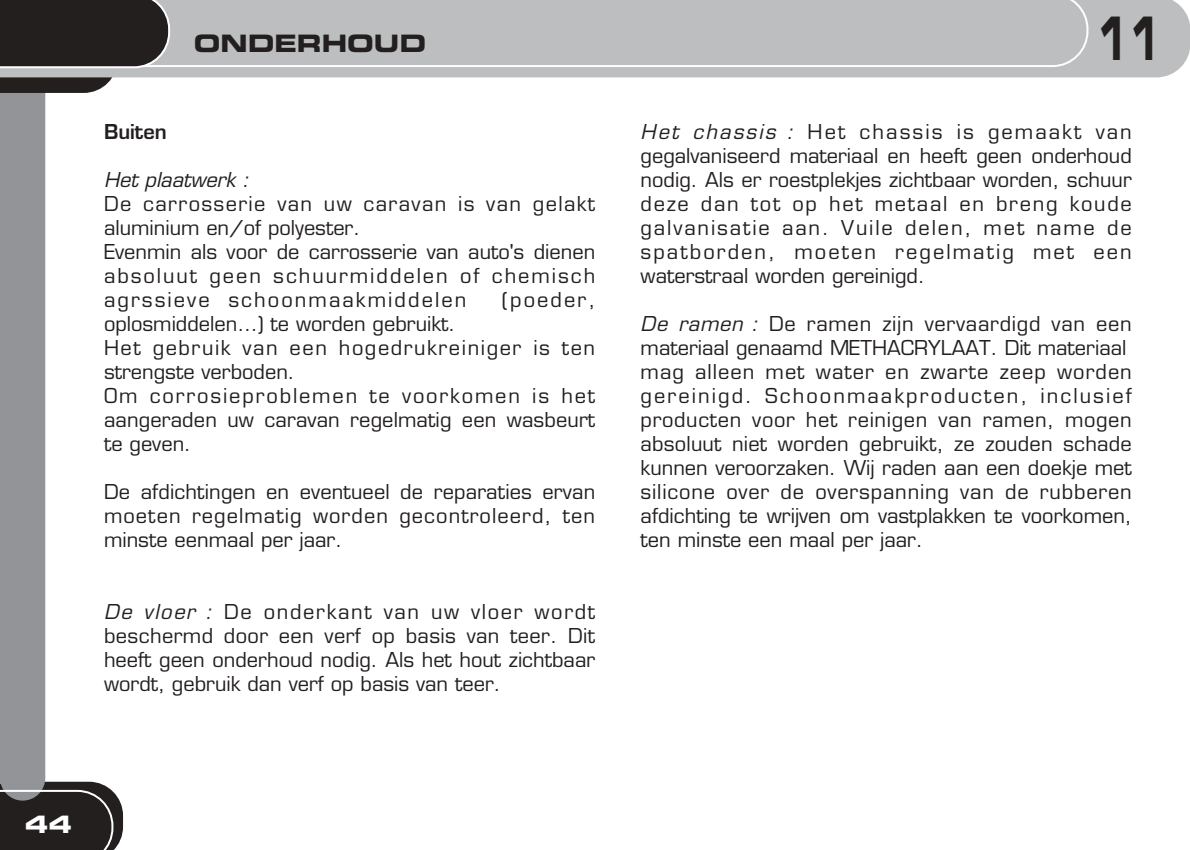
<style>
.page{position:relative;width:1190px;height:850px;background:#fff}
.page>*{position:absolute;margin:0;border:0;box-sizing:border-box;transform-origin:0 0}
.t1{font:60px "Eurostile Bold Extended Two";color:#231f1f;scale:.55 1}
.t2{font:24px "Eurostile Bold Extended Two";color:#231f1f}
.t3{font:24px "Eurostile Bold Extended Two";color:#fff}
.t4{font:20px/24px "Eurostile";letter-spacing:.01em;color:#231f1f;text-align:justify}
.t5{font:20px/24px "Eurostile";letter-spacing:.07em;color:#231f1f}
.t6{font:italic 20px "Eurostile";color:#231f1f}
.t7{font:600 20px "Eurostile";color:#231f1f}
.s1{font-style:italic}
</style>
<div class="page">
<div style="left:0;top:0;width:45px;height:801px;background:#939497;border-radius:23px"></div>
<div style="left:170px;top:0;width:1020px;height:77px;background:#bcbec0"></div>
<div style="left:170px;top:0;width:918px;height:67px;background:#bcbec0"></div>
<svg style="left:0;top:0;width:170px;height:93px"></svg>
<svg style="left:0;top:782px;width:123px;height:68px"></svg>
<p class="t2" style="left:194px;top:35px;width:234px">ONDERHOUD</p>
<p class="t7" style="left:104px;top:124px;width:64px">Buiten</p>
<p class="t6" style="left:104px;top:172px;width:147px">Het plaatwerk :</p>
<p class="t5" style="left:104px;top:194px;width:493px">De carrosserie van uw caravan is van gelakt aluminium en/of polyester.<br>Evenmin als voor de carrosserie van auto's dienen absoluut geen schuurmiddelen of chemisch agrssieve schoonmaakmiddelen</p>
<p class="t4" style="left:502px;top:290px;width:95px">(poeder,</p>
<p class="t4" style="left:104px;top:314px;width:493px;text-align:left">oplosmiddelen…) te worden gebruikt.<br>Het gebruik van een hogedrukreiniger is ten strengste verboden.<br>Om corrosieproblemen te voorkomen is het aangeraden uw caravan regelmatig een wasbeurt te geven.</p>
<p class="t4" style="left:104px;top:482px;width:493px">De afdichtingen en eventueel de reparaties ervan moeten regelmatig worden gecontroleerd, ten minste eenmaal per jaar.</p>
<p class="t4" style="left:104px;top:602px;width:493px"><span class="s1">De vloer :</span> De onderkant van uw vloer wordt beschermd door een verf op basis van teer. Dit heeft geen onderhoud nodig. Als het hout zichtbaar wordt, gebruik dan verf op basis van teer.</p>
<h1 class="t1" style="left:1095px;top:17px;width:120px">11</h1>
<p class="t4" style="left:641px;top:122px;width:493px"><span class="s1">Het chassis :</span> Het chassis is gemaakt van gegalvaniseerd materiaal en heeft geen onderhoud nodig. Als er roestplekjes zichtbaar worden, schuur deze dan tot op het metaal en breng koude galvanisatie aan. Vuile delen, met name de spatborden, moeten regelmatig met een waterstraal worden gereinigd.</p>
<p class="t4" style="left:641px;top:314px;width:493px;text-align:left"><span class="s1">De ramen :</span> De ramen zijn vervaardigd van een materiaal genaamd METHACRYLAAT. Dit materiaal mag alleen met water en zwarte zeep worden gereinigd. Schoonmaakproducten, inclusief producten voor het reinigen van ramen, mogen absoluut niet worden gebruikt, ze zouden schade kunnen veroorzaken. Wij raden aan een doekje met silicone over de overspanning van de rubberen afdichting te wrijven om vastplakken te voorkomen, ten minste een maal per jaar.</p>
<p class="t3" style="left:25px;top:816px;width:49px">44</p>
</div>
